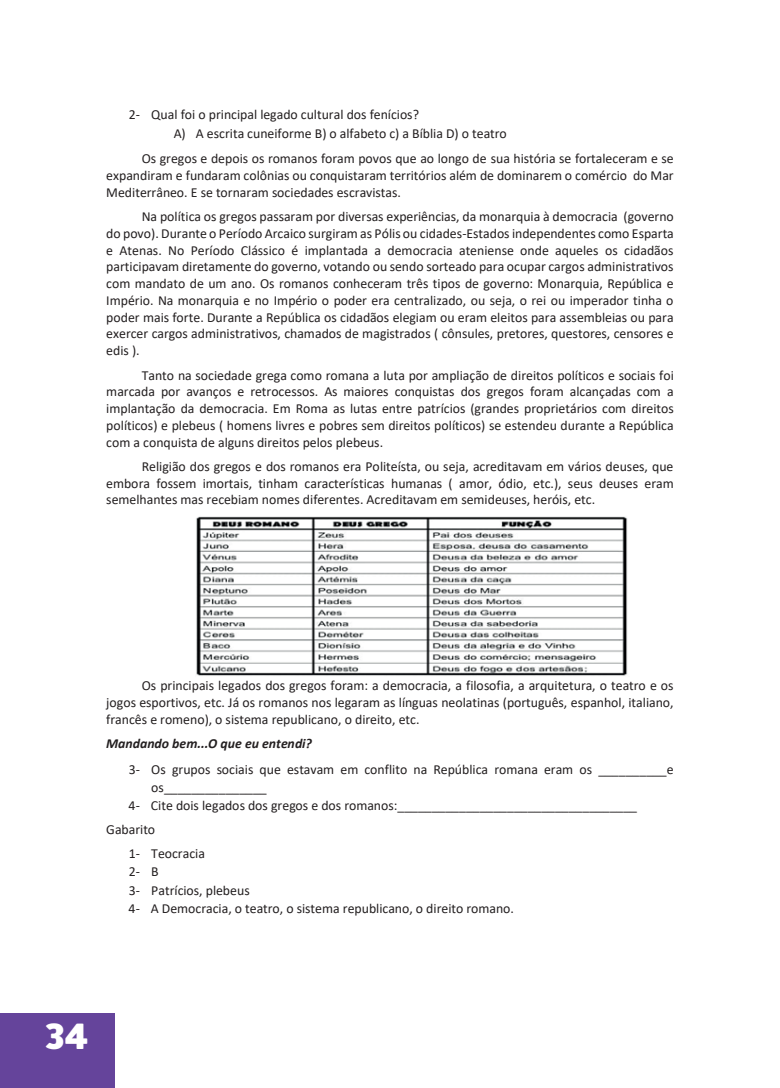
<style>
.page{position:relative;width:780px;height:1088px;background:#fff}
.page>*{position:absolute;margin:0;border:0;box-sizing:border-box;transform-origin:0 0}
.t1{font:800 36.25px "Finador";color:#fff}
.t2{font:13.75px/16.8px "Calibri";color:#231f20;text-align:justify}
.t3{font:italic 700 13.75px "Calibri";color:#231f20}
</style>
<div class="page">
<div style="left:0;top:1014px;width:115px;height:74px;background:#65449b"></div>
<img style="left:196px;top:516px;width:432px;height:160px">
<p class="t2" style="left:174px;top:105px;width:334px;line-height:18.1px;text-indent:-45px">2- Qual foi o principal legado cultural dos fenícios?<br>A) A escrita cuneiforme B) o alfabeto c) a Bíblia D) o teatro</p>
<p class="t2" style="left:106px;top:150px;width:569px;text-indent:35px">Os gregos e depois os romanos foram povos que ao longo de sua história se fortaleceram e se expandiram e fundaram colônias ou conquistaram territórios além de dominarem o comércio do Mar Mediterrâneo. E se tornaram sociedades escravistas.</p>
<p class="t2" style="left:106px;top:208px;width:569px;text-indent:35px">Na política os gregos passaram por diversas experiências, da monarquia à democracia (governo do povo). Durante o Período Arcaico surgiram as Pólis ou cidades-Estados independentes como Esparta e Atenas. No Período Clássico é implantada a democracia ateniense onde aqueles os cidadãos participavam diretamente do governo, votando ou sendo sorteado para ocupar cargos administrativos com mandato de um ano. Os romanos conheceram três tipos de governo: Monarquia, República e Império. Na monarquia e no Império o poder era centralizado, ou seja, o rei ou imperador tinha o poder mais forte. Durante a República os cidadãos elegiam ou eram eleitos para assembleias ou para exercer cargos administrativos, chamados de magistrados ( cônsules, pretores, questores, censores e edis ).</p>
<p class="t2" style="left:106px;top:366px;width:569px;text-indent:35px">Tanto na sociedade grega como romana a luta por ampliação de direitos políticos e sociais foi marcada por avanços e retrocessos. As maiores conquistas dos gregos foram alcançadas com a implantação da democracia. Em Roma as lutas entre patrícios (grandes proprietários com direitos políticos) e plebeus ( homens livres e pobres sem direitos políticos) se estendeu durante a República com a conquista de alguns direitos pelos plebeus.</p>
<p class="t2" style="left:106px;top:458px;width:569px;text-indent:35px">Religião dos gregos e dos romanos era Politeísta, ou seja, acreditavam em vários deuses, que embora fossem imortais, tinham características humanas ( amor, ódio, etc.), seus deuses eram semelhantes mas recebiam nomes diferentes. Acreditavam em semideuses, heróis, etc.</p>
<p class="t2" style="left:106px;top:677px;width:569px;text-indent:35px">Os principais legados dos gregos foram: a democracia, a filosofia, a arquitetura, o teatro e os jogos esportivos, etc. Já os romanos nos legaram as línguas neolatinas (português, espanhol, italiano, francês e romeno), o sistema republicano, o direito, etc.</p>
<p class="t3" style="left:106px;top:734px;width:207px">Mandando bem...O que eu entendi?</p>
<p class="t2" style="left:129px;top:760px;width:546px">3- Os grupos sociais que estavam em conflito na República romana eram os __________e</p>
<p class="t2" style="left:151px;top:778px;width:117px">os_______________</p>
<p class="t2" style="left:129px;top:796px;width:510px">4- Cite dois legados dos gregos e dos romanos:___________________________________</p>
<p class="t2" style="left:129px;top:817px;width:78px;line-height:24.2px;text-indent:-22px">Gabarito<br>1- Teocracia</p>
<p class="t2" style="left:129px;top:862px;width:387px;line-height:18.1px;text-align:left">2- B<br>3- Patrícios, plebeus<br>4- A Democracia, o teatro, o sistema republicano, o direito romano.</p>
<h1 class="t1" style="left:45px;top:1009px;width:45px">34</h1>
</div>
